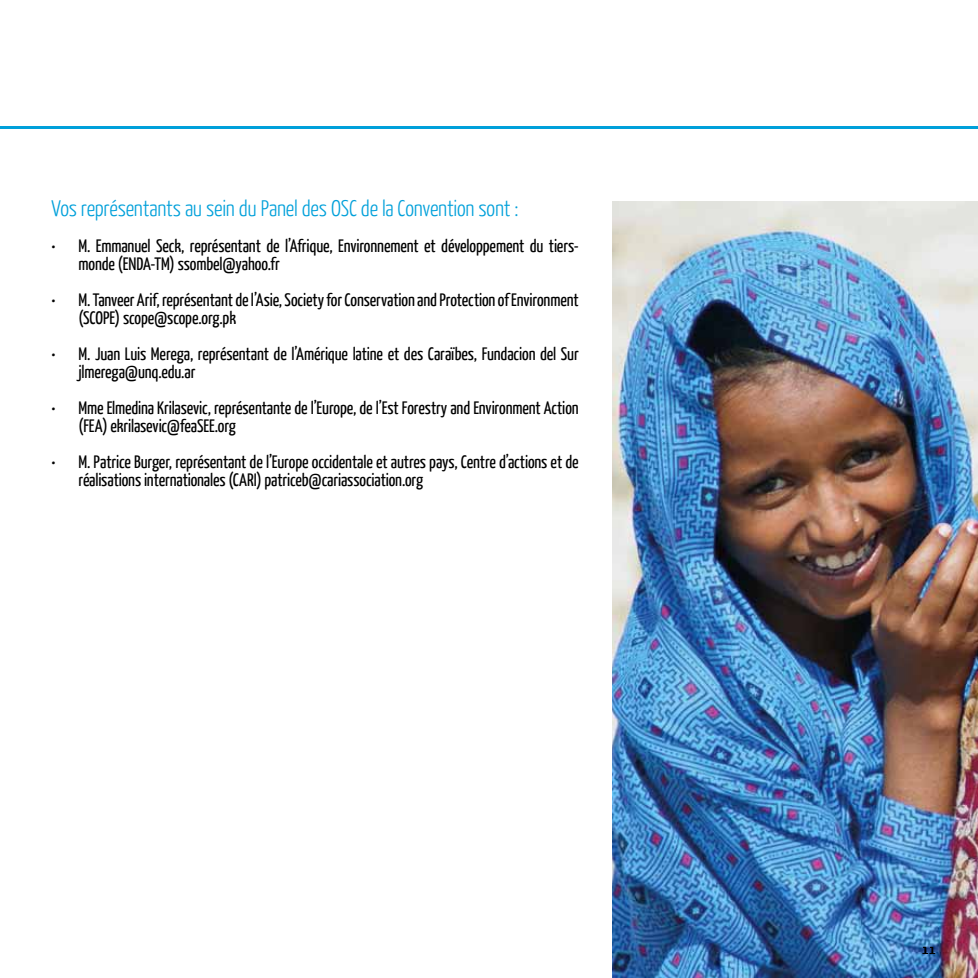
<style>
.page{position:relative;width:978px;height:978px;background:#fff}
.page>*{position:absolute;margin:0;border:0;box-sizing:border-box;transform-origin:0 0}
.t1{font:300 22.5px "Yanone Kaffeesatz";letter-spacing:-.01em;color:#00a0da}
.t2{font:18px/18px "Yanone Kaffeesatz";letter-spacing:-.005em;color:#000}
.t3{font:13.5px "Anivers";color:#000}
</style>
<div class="page">
<img style="left:612px;top:202px;width:366px;height:776px">
<hr style="left:0;top:126px;width:978px;height:2px;background:#00a0da">
<p class="t1" style="left:52px;top:194px;width:468px">Vos représentants au sein du Panel des OSC de la Convention sont :</p>
<p class="t2" style="left:79px;top:236px;width:502px;text-indent:-27px">• M. Emmanuel Seck, représentant de l’Afrique, Environnement et développement du tiers&shy;monde (ENDA-TM) ssombel@yahoo.fr</p>
<p class="t2" style="left:79px;top:290px;width:502px;text-indent:-27px">• M. Tanveer Arif, représentant de l’Asie, Society for Conservation and Protection of Environment (SCOPE) scope@scope.org.pk</p>
<p class="t2" style="left:79px;top:344px;width:502px;text-indent:-27px">• M. Juan Luis Merega, représentant de l’Amérique latine et des Caraïbes, Fundacion del Sur jlmerega@unq.edu.ar</p>
<p class="t2" style="left:79px;top:398px;width:502px;text-indent:-27px">• Mme Elmedina Krilasevic, représentante de l’Europe, de l’Est Forestry and Environment Action (FEA) ekrilasevic@feaSEE.org</p>
<p class="t2" style="left:79px;top:452px;width:502px;text-indent:-27px">• M. Patrice Burger, représentant de l’Europe occidentale et autres pays, Centre d’actions et de réalisations internationales (CARI) patriceb@cariassociation.org</p>
<p class="t3" style="left:923px;top:942px;width:14px">11</p>
</div>
